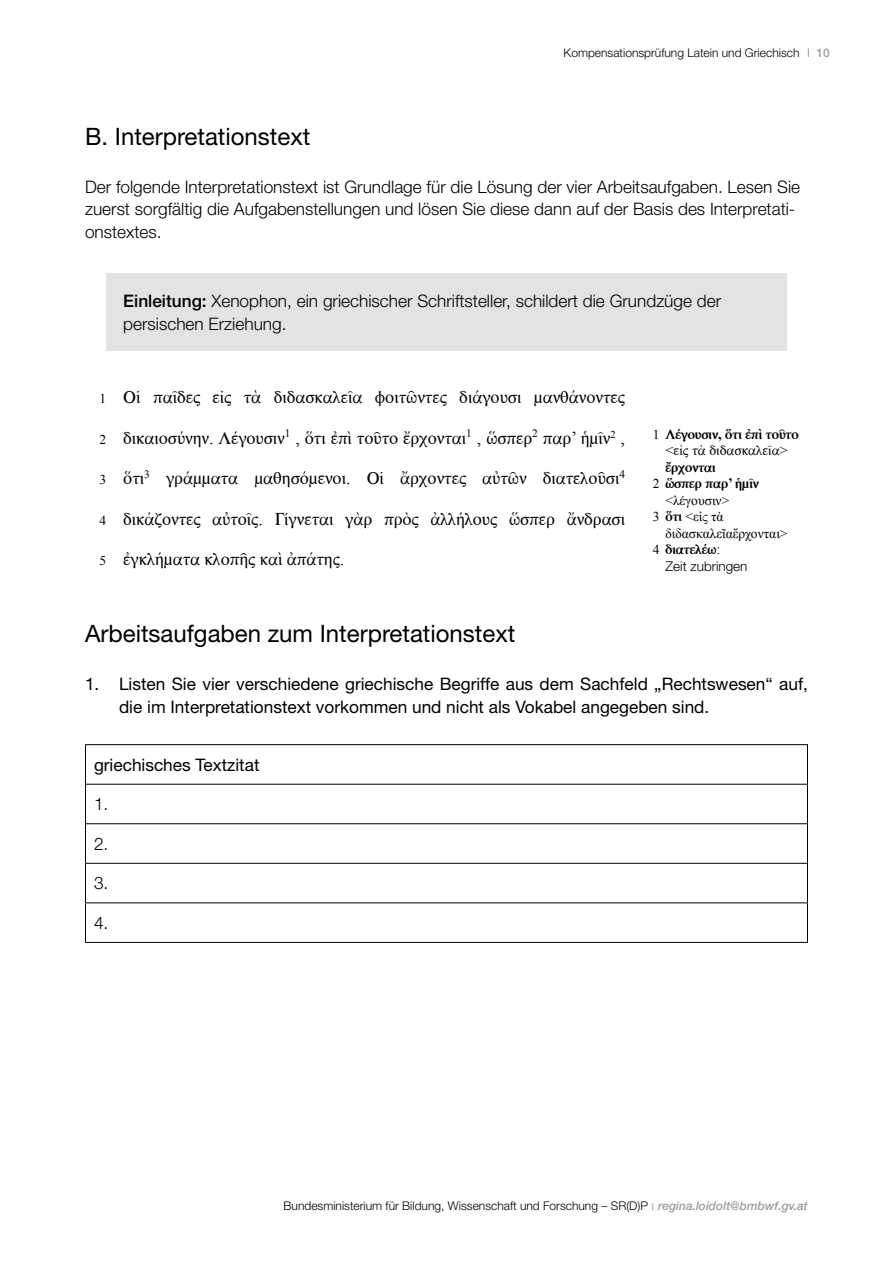
<style>
.page{position:relative;width:893px;height:1263px;background:#fff}
.page>*{position:absolute;margin:0;border:0;box-sizing:border-box;transform-origin:0 0}
.t1{font:24px "Helvetica Neue LT Pro";color:#000}
.Latein{font:18px "Aisa Unicode";color:#000}
.GRIECHISCH_Aisa_12_25{font:18px "Aisa Unicode";color:#000}
.p_links{font:300 17.25px/22.5px "Helvetica Neue LT Pro";color:#000}
.Laufschrift_roman{font:17.25px/22.5px "Helvetica Neue LT Std";color:#000}
.Laufschrift{font:300 17.25px/22.5px "Helvetica Neue LT Std";color:#000}
.Fussnote_helvetica_light_9_15{font:700 14.25px/16.5px "Aisa Unicode";color:#000}
.Fussnote_helvetica_light_9_15-2{font:13.5px/16.5px "Times New Roman";color:#000}
.Fussnote_helvetica_light_9_15-3{font:300 13.5px "Helvetica Neue LT Pro";color:#000}
.Latein-text_times_12_22_block{font:13.5px "Times New Roman";color:#000}
.t2{font:300 12px "Helvetica Neue LT Pro";color:#000}
.t3{font:500 12px "Helvetica Neue LT Pro";color:#9d9d9c}
.s1{font-weight:500}
.s2{font-family:"Times New Roman";font-weight:400;font-size:13.5px}
.s3{font-weight:400}
.s4{font-family:"Aisa Unicode";font-weight:700;font-size:14.25px}
.s5{font-family:"Times New Roman";font-weight:400}
.s6{font-family:"Times New Roman";font-weight:400;color:#9d9d9c}
.s7{font-weight:500;font-style:italic;color:#9d9d9c}
</style>
<div class="page">
<div style="left:106px;top:273px;width:681px;height:78px;background:#e3e3e3"></div>
<hr style="left:807px;top:785px;width:1px;height:38px;background:#000">
<hr style="left:807px;top:824px;width:1px;height:39px;background:#000">
<hr style="left:807px;top:864px;width:1px;height:38px;background:#000">
<hr style="left:807px;top:903px;width:1px;height:39px;background:#000">
<hr style="left:85px;top:744px;width:723px;height:1px;background:#000">
<hr style="left:85px;top:745px;width:1px;height:39px;background:#000">
<hr style="left:807px;top:745px;width:1px;height:39px;background:#000">
<hr style="left:85px;top:784px;width:723px;height:1px;background:#000">
<hr style="left:85px;top:785px;width:1px;height:38px;background:#000">
<hr style="left:85px;top:823px;width:723px;height:1px;background:#000">
<hr style="left:85px;top:824px;width:1px;height:39px;background:#000">
<hr style="left:85px;top:863px;width:723px;height:1px;background:#000">
<hr style="left:85px;top:864px;width:1px;height:38px;background:#000">
<hr style="left:85px;top:902px;width:723px;height:1px;background:#000">
<hr style="left:85px;top:903px;width:1px;height:39px;background:#000">
<hr style="left:85px;top:942px;width:723px;height:1px;background:#000">
<p class="t2" style="left:564px;top:45px;width:237px">Kompensationsprüfung Latein und Griechisch</p>
<p class="t3" style="left:816px;top:46px;width:15px">10</p>
<h4 class="t1" style="left:85px;top:121px;width:227px">B. Interpretationstext</h4>
<p class="p_links" style="left:85px;top:175px;width:717px">Der folgende Interpretationstext ist Grundlage für die Lösung der vier Arbeitsaufgaben. Lesen Sie zuerst sorgfältig die Aufgabenstellungen und lösen Sie diese dann auf der Basis des Interpretati&shy;onstextes.</p>
<p class="Laufschrift" style="left:123px;top:289px;width:599px"><span class="s1">Einleitung:</span> Xenophon, ein griechischer Schriftsteller, schildert die Grundzüge der persischen Erziehung.</p>
<p class="Latein-text_times_12_22_block" style="left:100px;top:390px;width:8px">1</p>
<p class="GRIECHISCH_Aisa_12_25" style="left:123px;top:388px;width:503px">Οἱ παῖδες εἰς τὰ διδασκαλεῖα φοιτῶντες διάγουσι μανθάνοντες</p>
<p class="Latein-text_times_12_22_block" style="left:100px;top:430px;width:8px">2</p>
<p class="Latein" style="left:123px;top:429px;width:503px">δικαιοσύνην. Λέγουσιν<sup>1</sup> , ὅτι ἐπὶ τοῦτο ἔρχονται<sup>1</sup> , ὥσπερ<sup>2</sup> παρ’ ἡμῖν<sup>2</sup> ,</p>
<p class="Latein-text_times_12_22_block" style="left:100px;top:471px;width:8px">3</p>
<p class="GRIECHISCH_Aisa_12_25" style="left:123px;top:469px;width:503px">ὅτι<sup>3</sup> γράμματα μαθησόμενοι. Οἱ ἄρχοντες αὐτῶν διατελοῦσι<sup>4</sup></p>
<p class="Latein-text_times_12_22_block" style="left:100px;top:511px;width:8px">4</p>
<p class="Latein" style="left:123px;top:509px;width:503px">δικάζοντες αὐτοῖς. Γίγνεται γὰρ πρὸς ἀλλήλους ὥσπερ ἄνδρασι</p>
<p class="Latein-text_times_12_22_block" style="left:100px;top:551px;width:8px">5</p>
<p class="Latein" style="left:123px;top:550px;width:222px">ἐγκλήματα κλοπῆς καὶ ἀπάτης.</p>
<p class="Fussnote_helvetica_light_9_15" style="left:665px;top:427px;width:135px;text-indent:-13px"><span class="s2">1</span> Λέγουσιν, ὂτι ἐπὶ τοῦτο <span class="s3">&lt;εἰς τὰ διδασκαλεῖα&gt; </span>ἔρχονται</p>
<p class="Fussnote_helvetica_light_9_15" style="left:653px;top:477px;width:108px"><span class="s2">2</span> ὢσπερ παρ’ ἡμῖν</p>
<p class="Fussnote_helvetica_light_9_15-2" style="left:665px;top:492px;width:65px">&lt;λέγουσιν&gt;</p>
<p class="Fussnote_helvetica_light_9_15-2" style="left:665px;top:508px;width:124px;text-indent:-13px">3 <span class="s4">ὂτι</span> &lt;εἰς τὰ διδασκαλεῖαἔρχονται&gt;</p>
<p class="Fussnote_helvetica_light_9_15" style="left:653px;top:543px;width:69px"><span class="s2">4</span> διατελέω<span class="s5">:</span></p>
<p class="Fussnote_helvetica_light_9_15-3" style="left:665px;top:557px;width:84px">Zeit zubringen</p>
<h4 class="t1" style="left:85px;top:619px;width:432px">Arbeitsaufgaben zum Interpretationstext</h4>
<p class="Laufschrift_roman" style="left:119px;top:672px;width:690px;text-indent:-34px">1. Listen Sie vier verschiedene griechische Begriffe aus dem Sachfeld „Rechtswesen“ auf, die im Interpretationstext vorkommen und nicht als Vokabel angegeben sind.</p>
<p class="Laufschrift_roman" style="left:94px;top:753px;width:167px">griechisches Textzitat</p>
<p class="Laufschrift" style="left:94px;top:792px;width:16px">1.</p>
<p class="Laufschrift" style="left:94px;top:832px;width:16px">2.</p>
<p class="Laufschrift" style="left:94px;top:871px;width:16px">3.</p>
<p class="Laufschrift" style="left:94px;top:911px;width:16px">4.</p>
<p class="t2" style="left:284px;top:1198px;width:526px">Bundesministerium für Bildung, Wissenschaft und Forschung – SR(D)P <span class="s6">׀</span> <span class="s7">regina.loidolt@bmbwf.gv.at</span></p>
</div>
